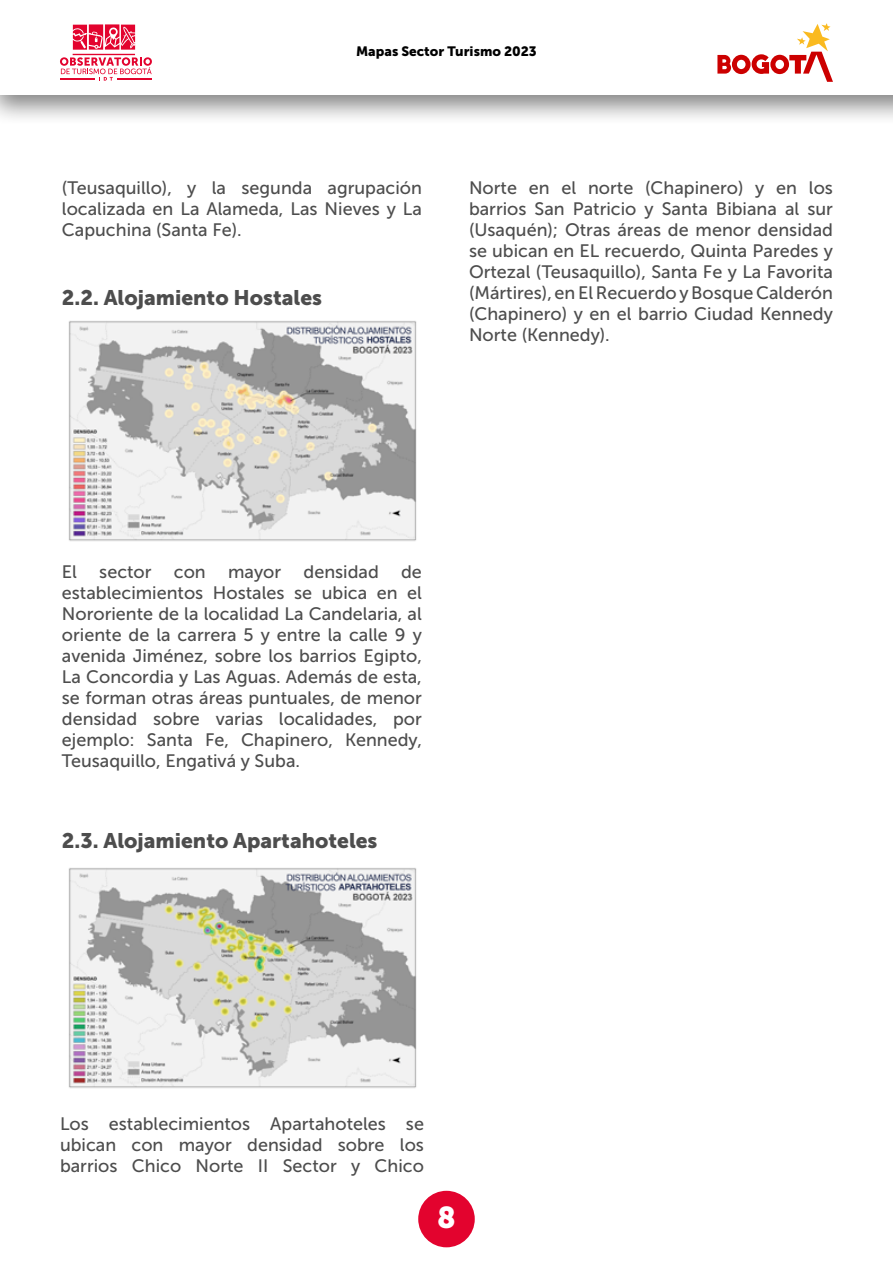
<style>
.page{position:relative;width:893px;height:1263px;background:#fff}
.page>*{position:absolute;margin:0;border:0;box-sizing:border-box;transform-origin:0 0}
.t1{font:30px "Museo Sans 900";color:#fff}
.t2{font:21px "Museo Sans 900";color:#4d4d4d}
.t3{font:18px/21px "Museo Sans 500";color:#4d4d4d;text-align:justify}
.t4{font:13.5px "Museo Sans 900";color:#000}
</style>
<div class="page">
<div style="left:418px;top:1191px;width:57px;height:56px;background:#e3032e;border-radius:50%"></div>
<div style="left:0;top:0;width:893px;height:126px;background:#000;opacity:.49"></div>
<div style="left:0;top:0;width:893px;height:95px;background:#fff"></div>
<svg style="left:717px;top:23px;width:116px;height:59px"></svg>
<svg style="left:60px;top:24px;width:92px;height:57px"></svg>
<img style="left:68px;top:321px;width:349px;height:220px">
<img style="left:68px;top:868px;width:349px;height:220px">
<p class="t4" style="left:356px;top:43px;width:182px">Mapas Sector Turismo 2023</p>
<p class="t3" style="left:62px;top:177px;width:362px">(Teusaquillo), y la segunda agrupación localizada en La Alameda, Las Nieves y La Capuchina (Santa Fe).</p>
<p class="t2" style="left:62px;top:285px;width:262px">2.2. Alojamiento Hostales</p>
<p class="t3" style="left:469px;top:177px;width:365px">Norte en el norte (Chapinero) y en los barrios San Patricio y Santa Bibiana al sur (Usaquén); Otras áreas de menor densidad se ubican en EL recuerdo, Quinta Paredes y Ortezal (Teusaquillo), Santa Fe y La Favorita (Mártires), en El Recuerdo y Bosque Calderón (Chapinero) y en el barrio Ciudad Kennedy Norte (Kennedy).</p>
<p class="t3" style="left:62px;top:561px;width:362px">El sector con mayor densidad de establecimientos Hostales se ubica en el Nororiente de la localidad La Candelaria, al oriente de la carrera 5 y entre la calle 9 y avenida Jiménez, sobre los barrios Egipto, La Concordia y Las Aguas. Además de esta, se forman otras áreas puntuales, de menor densidad sobre varias localidades, por ejemplo: Santa Fe, Chapinero, Kennedy, Teusaquillo, Engativá y Suba.</p>
<p class="t2" style="left:62px;top:828px;width:317px">2.3. Alojamiento Apartahoteles</p>
<p class="t3" style="left:60px;top:1113px;width:365px">Los establecimientos Apartahoteles se ubican con mayor densidad sobre los barrios Chico Norte II Sector y Chico</p>
<h1 class="t1" style="left:437px;top:1201px;width:20px">8</h1>
</div>
